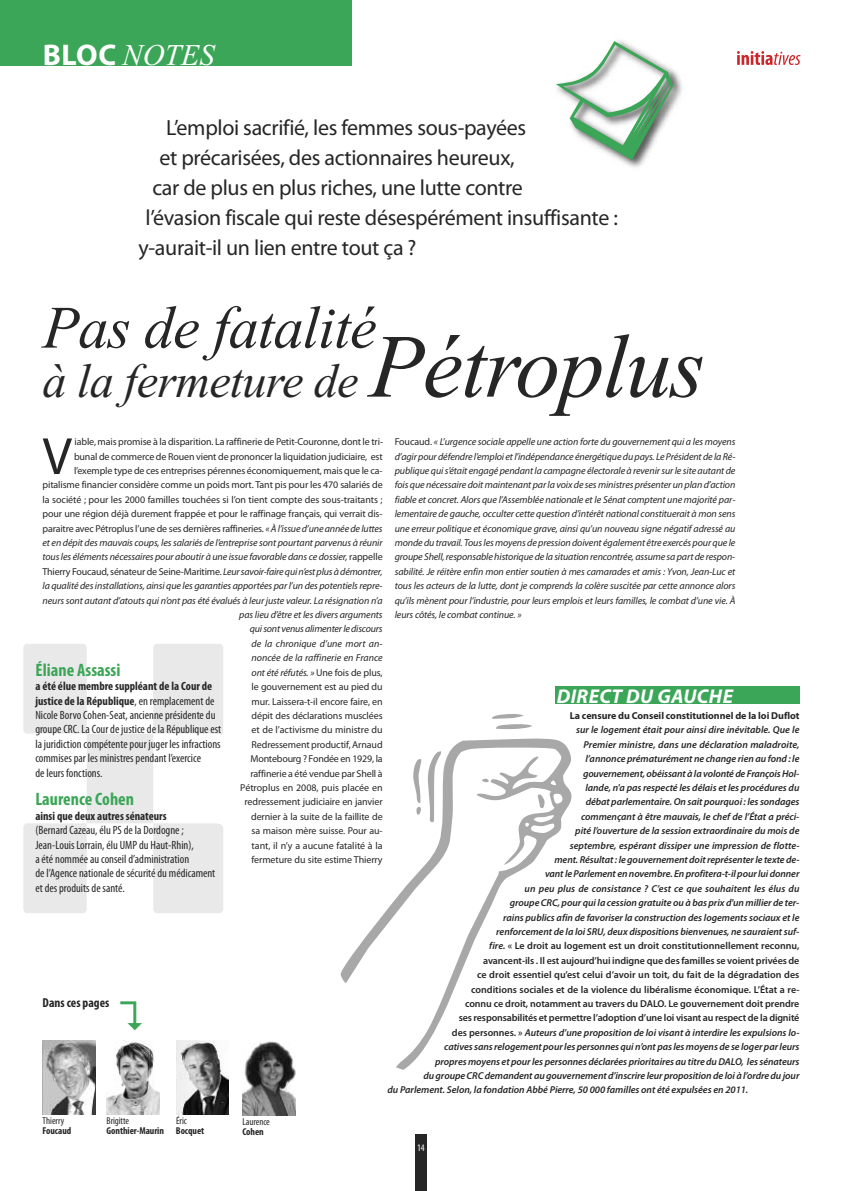
<style>
.page{position:relative;width:842px;height:1191px;background:#fff}
.page>*{position:absolute;margin:0;border:0;box-sizing:border-box;transform-origin:0 0}
.t1{font:italic 60px "Times New Roman";letter-spacing:-.015em;color:#272627}
.t2{font:52.7px "Myriad Pro";color:#272627}
.t3{font:italic 48px "Times New Roman";letter-spacing:-.015em;color:#272627}
.t4{font:italic 30px "Times New Roman";color:#fff}
.t5{font:22px "Myriad Pro";letter-spacing:-.015em;color:#272627}
.t6{font:italic 700 20px "Myriad Pro";letter-spacing:.02em;color:#fff}
.t7{font:700 condensed 18px "Myriad Pro";color:#3ba657}
.t8{font:700 condensed 13px "Myriad Pro";color:#272627}
.t9{font:condensed 12px/14.4px "Myriad Pro";color:#272627}
.t10{font:700 condensed 12px "Myriad Pro";color:#272627}
.t11{font:10px/14.4px "Myriad Pro";letter-spacing:-.01em;color:#272627;text-align:right}
.t12{font:italic 600 10px "Myriad Pro";letter-spacing:-.005em;color:#272627}
.t13{font:italic 10px/14.4px "Myriad Pro";letter-spacing:-.01em;color:#272627;text-align:justify}
.t14{font:600 10px "Myriad Pro";letter-spacing:-.005em;color:#272627}
.t15{font:700 10px "Myriad Pro";letter-spacing:-.005em;color:#272627}
.t16{font:700 condensed 10px "Myriad Pro";letter-spacing:-.005em;color:#272627}
.t17{font:condensed 10px "Myriad Pro";letter-spacing:-.005em;color:#272627}
.t18{font:condensed 10px "Myriad Pro";color:#fff}
.s1{font-family:"Myriad Pro";font-weight:700;font-style:normal}
.s2{font-size:90px}
.s3{font-style:italic}
.s4{font-style:normal}
.s5{font-weight:700}
</style>
<div class="page">
<div style="left:555px;top:686px;width:244px;height:17px;background:#3ba657"></div>
<svg style="left:340px;top:714px;width:232px;height:355px"></svg>
<div style="left:415px;top:1134px;width:12px;height:57px;background:#272627"></div>
<img style="left:618px;top:40px;width:64px;height:127px">
<svg style="left:556px;top:41px;width:117px;height:119px"></svg>
<svg style="left:23px;top:644px;width:200px;height:269px;fill:#e9e9e9"></svg>
<div style="left:0;top:0;width:351px;height:65px;background:#3ba657"></div>
<img style="left:43px;top:1040px;width:52px;height:74px">
<img style="left:107px;top:1040px;width:52px;height:74px">
<svg style="left:737px;top:51px;width:63px;height:14px"></svg>
<img style="left:176px;top:1040px;width:53px;height:74px">
<img style="left:243px;top:1041px;width:52px;height:74px">
<h3 class="t4" style="left:43px;top:37px;width:173px"><span class="s1">Bloc</span> NOTES</h3>
<h3 class="t5" style="left:166px;top:119px;width:361px">L’emploi sacrifié, les femmes sous-payées</h3>
<h3 class="t5" style="left:159px;top:149px;width:357px">et précarisées, des actionnaires heureux,</h3>
<h3 class="t5" style="left:152px;top:179px;width:372px">car de plus en plus riches, une lutte contre</h3>
<h3 class="t5" style="left:146px;top:209px;width:474px">l’évasion fiscale qui reste désespérément insuffisante :</h3>
<h3 class="t5" style="left:139px;top:239px;width:279px">y-aurait-il un lien entre tout ça ?</h3>
<h1 class="t1" style="left:43px;top:292px;width:336px">Pas de fatalité</h1>
<h3 class="t3" style="left:43px;top:352px;width:664px">à la fermeture de <span class="s2">Pétroplus</span></h3>
<p class="t11" style="left:43px;top:435px;width:342px">iable, mais promise à la disparition. La raffinerie de Petit-Couronne, dont le tri-<br>bunal de commerce de Rouen vient de prononcer la liquidation judiciaire, est l’exemple type de ces entreprises pérennes économiquement, mais que le ca&shy;pitalisme financier considère comme un poids mort. Tant pis pour les 470 salariés de la société ; pour les 2000 familles touchées si l’on tient compte des sous-traitants ; pour une région déjà durement frappée et pour le raffinage français, qui verrait dis&shy;paraitre avec Pétroplus l’une de ses dernières raffineries. <span class="s3">«Àl’issued’uneannéede luttes et en dépit des mauvais coups, les salariés de l’entreprise sont pourtant parvenus à réunir tous les éléments nécessaires pour aboutir à une issue favorable dans ce dossier,</span> rappelle Thierry Foucaud, sénateur de Seine-Maritime. <span class="s3">Leursavoir-fairequin’estplusàdémontrer, la qualité des installations, ainsi que les garanties apportées par l’un des potentiels repre&shy;neurs sont autant d’atouts qui n’ont pas été évalués à leur juste valeur. La résignation n’a pas lieu d’être et les divers arguments<br>quisont venusalimenterlediscours<br>de la chronique d’une mort an-<br>noncée de la raffinerie en France<br>ont été réfutés. »</span> Une fois de plus,<br>le gouvernement est au pied du<br>mur. Laissera-t-il encore faire, en<br>dépit des déclarations musclées<br>et de l’activisme du ministre du<br>Redressement productif, Arnaud<br>Montebourg ? Fondée en 1929, la<br>raffinerie a été vendue par Shell à<br>Pétroplus en 2008, puis placée en<br>redressement judiciaire en janvier<br>dernier à la suite de la faillite de<br>sa maison mère suisse. Pour au-<br>tant, il n’y a aucune fatalité à la<br>fermeture du site estime Thierry</p>
<p class="t13" style="left:395px;top:435px;width:342px"><span class="s4">Foucaud.</span> « L’urgence sociale appelle une action forte du gouvernement qui a les moyens d’agir pour défendre l’emploi etl’indépendance énergétique du pays. Le Président de la Ré&shy;publique quis’était engagé pendantla campagne électorale à revenirsurle site autant de fois que nécessaire doit maintenant parla voix de ses ministres présenter un plan d’action fiable et concret. Alors que l’Assemblée nationale et le Sénat comptent une majorité par&shy;lementaire de gauche, occulter cette question d’intérêt national constituerait à mon sens une erreur politique et économique grave, ainsi qu’un nouveau signe négatif adressé au monde du travail. Tousles moyens de pression doivent également être exercés pour que le groupe Shell,responsablehistorique de la situationrencontrée, assume sa part de respon&shy;sabilité. Je réitère enfin mon entier soutien à mes camarades et amis : Yvon, Jean-Luc et tous les acteurs de la lutte, dont je comprends la colère suscitée par cette annonce alors qu’ils mènent pour l’industrie, pour leurs emplois et leurs familles, le combat d’une vie. À leurs côtés, le combat continue. »</p>
<h2 class="t2" style="left:43px;top:436px;width:31px">V</h2>
<h3 class="t7" style="left:36px;top:663px;width:86px">éliane assassi</h3>
<p class="t9" style="left:35px;top:680px;width:187px"><span class="s5">a été élue membre suppléant de la cour de justice de la république</span>, en remplacement de Nicole Borvo Cohen-Seat, ancienne présidente du groupe CRC. La Cour de justice de la République est la juridiction compétente pour juger les infractions commises par les ministres pendant l’exercice<br>de leurs fonctions.</p>
<h3 class="t7" style="left:35px;top:793px;width:100px">Laurence cohen</h3>
<p class="t10" style="left:35px;top:811px;width:133px">ainsi que deux autres sénateurs</p>
<p class="t9" style="left:35px;top:824px;width:181px">(Bernard Cazeau, élu PS de la Dordogne ; Jean-Louis Lorrain, élu UMP du Haut-Rhin),<br>a été nommée au conseil d’administration<br>de l’Agence nationale de sécurité du médicament et des produits de santé.</p>
<h3 class="t6" style="left:557px;top:689px;width:178px">DIRECT DU GAUCHE</h3>
<p class="t15" style="left:570px;top:712px;width:231px">la censure du conseil constitutionnel de la loi Duflot</p>
<p class="t12" style="left:576px;top:726px;width:225px">sur le logement était pour ainsi dire inévitable. Que le</p>
<p class="t12" style="left:584px;top:740px;width:217px">Premier ministre, dans une déclaration maladroite,</p>
<p class="t12" style="left:585px;top:755px;width:216px">l’annonce prématurément ne change rien au fond : le</p>
<p class="t12" style="left:583px;top:769px;width:218px">gouvernement, obéissant à la volonté de FrançoisHol-</p>
<p class="t12" style="left:585px;top:784px;width:216px">lande, n'a pas respecté les délais et les procédures du</p>
<p class="t12" style="left:586px;top:798px;width:215px">débat parlementaire.On sait pourquoi : lessondages</p>
<p class="t12" style="left:581px;top:812px;width:220px">commençant à être mauvais, le chef de l’État a préci-</p>
<p class="t12" style="left:575px;top:827px;width:226px">pité l’ouverture de la session extraordinaire du mois de</p>
<p class="t12" style="left:570px;top:841px;width:231px">septembre, espérant dissiper une impression de flotte-</p>
<p class="t12" style="left:554px;top:856px;width:246px">ment. Résultat: le gouvernement doitreprésenterle texte de-</p>
<p class="t12" style="left:545px;top:870px;width:256px">vantle Parlement en novembre. En profitera-t-il pourlui donner</p>
<p class="t12" style="left:525px;top:884px;width:276px">un peu plus de consistance ? C’est ce que souhaitent les élus du</p>
<p class="t12" style="left:510px;top:899px;width:291px">groupe CRC, pour qui la cession gratuite ou à bas prix d'un millier de ter-</p>
<p class="t12" style="left:503px;top:913px;width:298px">rains publics afin de favoriser la construction des logements sociaux et le</p>
<p class="t12" style="left:496px;top:928px;width:305px">renforcement de la loi SRU, deux dispositions bienvenues, ne sauraient suf-</p>
<p class="t14" style="left:489px;top:942px;width:312px"><span class="s3">fire.</span> « Le droit au logement est un droit constitutionnellement reconnu,</p>
<p class="t14" style="left:483px;top:956px;width:318px">avancent-ils . Il est aujourd’hui indigne que des familles se voient privées de</p>
<p class="t14" style="left:477px;top:971px;width:324px">ce droit essentiel qu’est celui d’avoir un toit, du fait de la dégradation des</p>
<p class="t14" style="left:471px;top:985px;width:330px">conditions sociales et de la violence du libéralisme économique. L’État a re-</p>
<p class="t14" style="left:465px;top:1000px;width:336px">connu ce droit, notamment au travers du DALO. Le gouvernement doit prendre</p>
<p class="t14" style="left:459px;top:1014px;width:342px">ses responsabilités et permettre l’adoption d’une loi visant au respect de la dignité</p>
<p class="t12" style="left:452px;top:1028px;width:349px"><span class="s4">des personnes. »</span> Auteurs d’une proposition de loi visant à interdire les expulsions lo-</p>
<p class="t12" style="left:444px;top:1043px;width:357px">cativessansrelogement pourles personnes qui n’ont pasles moyens de se loger parleurs</p>
<p class="t12" style="left:435px;top:1057px;width:366px">propres moyens et pourles personnes déclarées prioritaires au titre duDALO, lessénateurs</p>
<p class="t12" style="left:423px;top:1072px;width:377px">du groupeCRCdemandent au gouvernement d’inscrire leur proposition de loi à l’ordre du jour</p>
<p class="t12" style="left:387px;top:1086px;width:362px">du Parlement. Selon, la fondation Abbé Pierre, 50 000 familles ont été expulsées en 2011.</p>
<h3 class="t8" style="left:43px;top:997px;width:68px">Dans ces pages</h3>
<p class="t17" style="left:43px;top:1117px;width:23px">Thierry</p>
<p class="t16" style="left:43px;top:1127px;width:30px">Foucaud</p>
<p class="t17" style="left:107px;top:1116px;width:24px">Brigitte</p>
<p class="t16" style="left:107px;top:1126px;width:59px">Gonthier-Maurin</p>
<p class="t17" style="left:176px;top:1117px;width:12px">Éric</p>
<p class="t16" style="left:176px;top:1127px;width:30px">Bocquet</p>
<p class="t17" style="left:242px;top:1118px;width:29px">Laurence</p>
<p class="t16" style="left:242px;top:1128px;width:23px">cohen</p>
<p class="t18" style="left:417px;top:1144px;width:9px">14</p>
</div>
